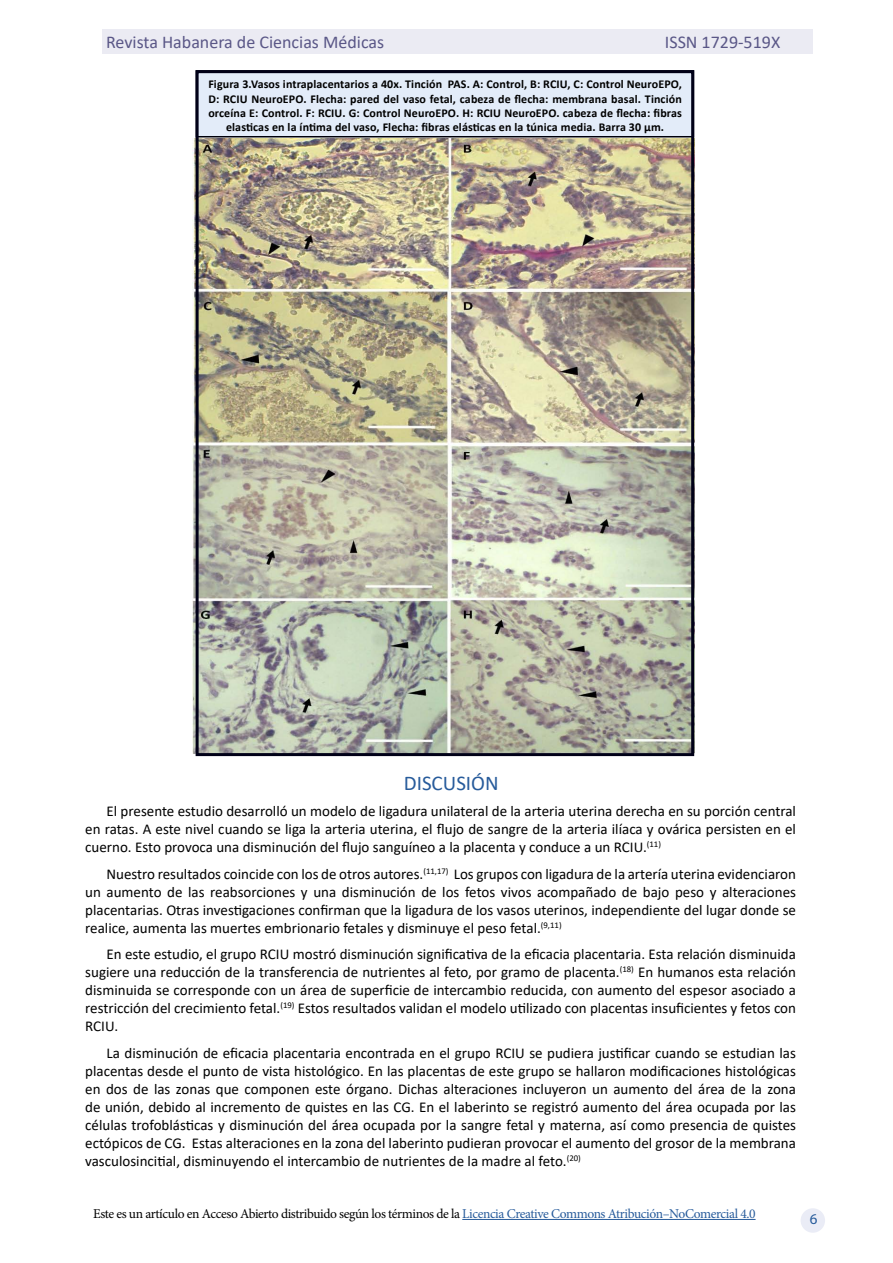
<style>
.page{position:relative;width:893px;height:1263px;background:#fff}
.page>*{position:absolute;margin:0;border:0;box-sizing:border-box;transform-origin:0 0}
.t1{font:21px "Calibri";color:#275b9b}
.t2{font:18px "Calibri";color:#5a5787}
.t3{font:15px/18px "Calibri";color:#000;text-align:justify}
.t4{font:15px "Myriad Pro";color:#275b9b}
.t5{font:13.5px "Minion Pro";letter-spacing:-.03em;color:#000}
.t6{font:700 12px/14.4px "Calibri";letter-spacing:.01em;color:#000;text-align:center}
.s1{color:#275b9b}
</style>
<div class="page">
<div style="left:102px;top:30px;width:711px;height:24px;background:#ebebf3"></div>
<hr style="left:462px;top:1219px;width:294px;height:1px;background:#275b9b">
<div style="left:801px;top:1208px;width:24px;height:25px;background:#eaecf6;border-radius:50%"></div>
<div style="left:196px;top:70px;width:498px;height:67px;background:#e3ecf9;border:2px solid #00000b"></div>
<img style="left:193px;top:139px;width:497px;height:615px">
<div style="left:196px;top:70px;width:498px;height:686px;border:3px solid #000017"></div>
<p class="t2" style="left:106px;top:29px;width:280px">Revista Habanera de Ciencias Médicas</p>
<p class="t2" style="left:665px;top:29px;width:117px">ISSN 1729-519X</p>
<p class="t6" style="left:208px;top:77px;width:475px">Figura 3.Vasos intraplacentarios a 40x. Tinción PAS. A: Control, B: RCIU, C: Control NeuroEPO, D: RCIU NeuroEPO. Flecha: pared del vaso fetal, cabeza de flecha: membrana basal. Tinción orceína E: Control. F: RCIU. G: Control NeuroEPO. H: RCIU NeuroEPO. cabeza de flecha: fibras elasticas en la íntima del vaso, Flecha: fibras elásticas en la túnica media. Barra 30 μm.</p>
<h1 class="t1" style="left:404px;top:768px;width:96px">DISCUSIÓN</h1>
<p class="t3" style="left:85px;top:802px;width:712px;text-indent:21px">El presente estudio desarrolló un modelo de ligadura unilateral de la arteria uterina derecha en su porción central en ratas. A este nivel cuando se liga la arteria uterina, el flujo de sangre de la arteria ilíaca y ovárica persisten en el cuerno. Esto provoca una disminución del flujo sanguíneo a la placenta y conduce a un RCIU.<sup>(11)</sup></p>
<p class="t3" style="left:85px;top:864px;width:712px;text-indent:21px">Nuestro resultados coincide con los de otros autores.<sup>(11,17)</sup> Los grupos con ligadura de la artería uterina evidenciaron un aumento de las reabsorciones y una disminución de los fetos vivos acompañado de bajo peso y alteraciones placentarias. Otras investigaciones confirman que la ligadura de los vasos uterinos, independiente del lugar donde se realice, aumenta las muertes embrionario fetales y disminuye el peso fetal.<sup>(9,11)</sup></p>
<p class="t3" style="left:85px;top:945px;width:712px;text-indent:21px">En este estudio, el grupo RCIU mostró disminución significativa de la eficacia placentaria. Esta relación disminuida sugiere una reducción de la transferencia de nutrientes al feto, por gramo de placenta.<sup>(18)</sup> En humanos esta relación disminuida se corresponde con un área de superficie de intercambio reducida, con aumento del espesor asociado a restricción del crecimiento fetal.<sup>(19)</sup> Estos resultados validan el modelo utilizado con placentas insuficientes y fetos con RCIU.</p>
<p class="t3" style="left:85px;top:1043px;width:712px;text-indent:21px">La disminución de eficacia placentaria encontrada en el grupo RCIU se pudiera justificar cuando se estudian las placentas desde el punto de vista histológico. En las placentas de este grupo se hallaron modificaciones histológicas en dos de las zonas que componen este órgano. Dichas alteraciones incluyeron un aumento del área de la zona de unión, debido al incremento de quistes en las CG. En el laberinto se registró aumento del área ocupada por las células trofoblásticas y disminución del área ocupada por la sangre fetal y materna, así como presencia de quistes ectópicos de CG. Estas alteraciones en la zona del laberinto pudieran provocar el aumento del grosor de la membrana vasculosincitial, disminuyendo el intercambio de nutrientes de la madre al feto.<sup>(20)</sup></p>
<p class="t5" style="left:93px;top:1205px;width:664px">Este es un artículo en Acceso Abierto distribuido según los términos de la <span class="s1">Licencia Creative Commons Atribución–NoComercial 4.0</span></p>
<p class="t4" style="left:810px;top:1210px;width:9px">6</p>
</div>
